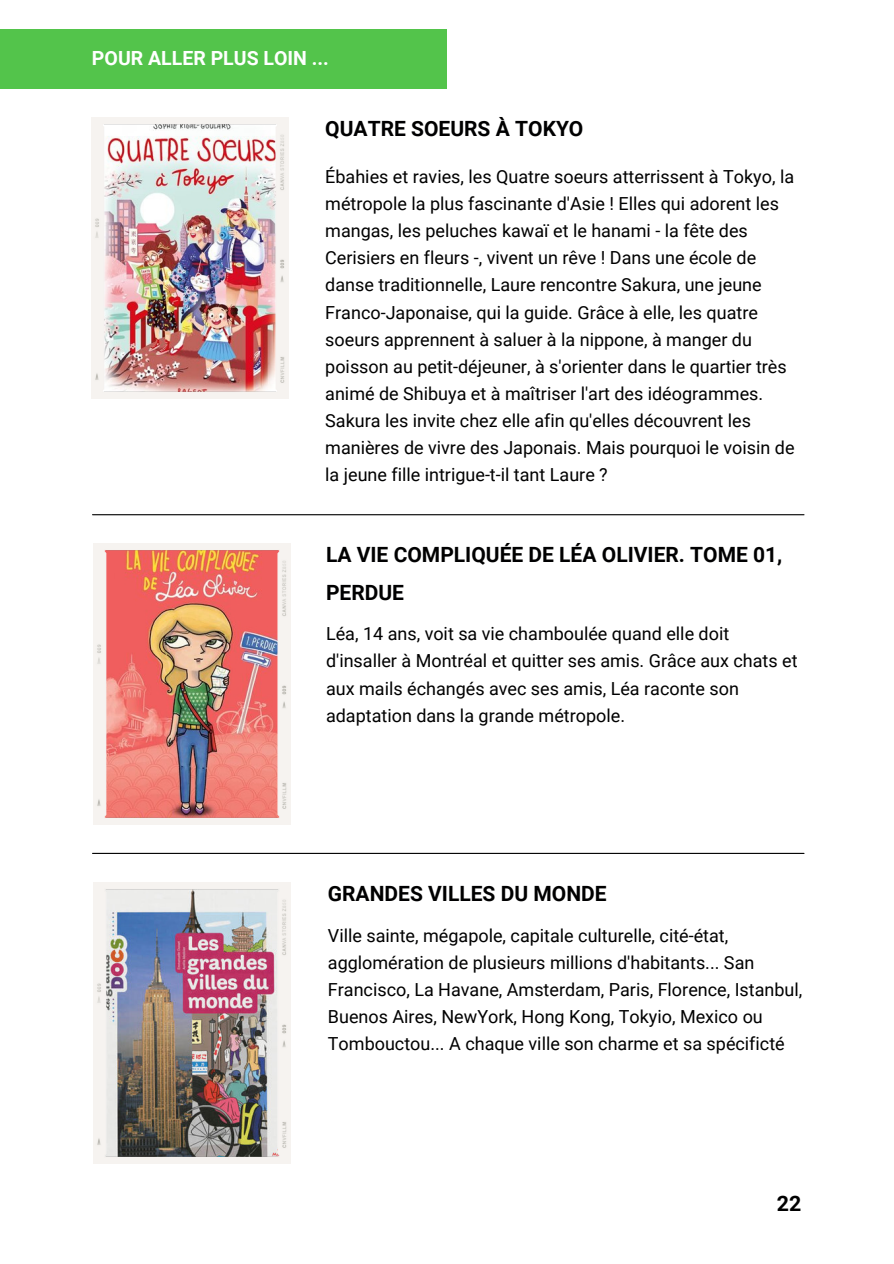
<style>
.page{position:relative;width:894px;height:1264px;background:#fff}
.page>*{position:absolute;margin:0;border:0;box-sizing:border-box;transform-origin:0 0}
.t1{font:700 21.3px "Roboto";color:#000}
.t2{font:700 21px/37.2px "Roboto";color:#000001}
.t3{font:700 19.5px "Roboto";color:#fff}
.t4{font:18px/27px "Roboto";color:#000001}
</style>
<div class="page">
<div style="left:0;top:30px;width:446px;height:59px;background:#53c44b"></div>
<hr style="left:92px;top:514px;width:711px;height:1px;background:#000001">
<hr style="left:92px;top:852px;width:711px;height:2px;background:#000001">
<img style="left:93px;top:543px;width:197px;height:281px">
<img style="left:92px;top:118px;width:197px;height:280px">
<img style="left:93px;top:882px;width:197px;height:281px">
<p class="t3" style="left:92px;top:46px;width:238px">POUR ALLER PLUS LOIN ...</p>
<p class="t2" style="left:325px;top:111px;width:259px">QUATRE SOEURS À TOKYO</p>
<p class="t4" style="left:325px;top:164px;width:470px">Ébahies et ravies, les Quatre soeurs atterrissent à Tokyo, la métropole la plus fascinante d'Asie ! Elles qui adorent les mangas, les peluches kawaï et le hanami - la fête des Cerisiers en fleurs -, vivent un rêve ! Dans une école de danse traditionnelle, Laure rencontre Sakura, une jeune Franco-Japonaise, qui la guide. Grâce à elle, les quatre soeurs apprennent à saluer à la nippone, à manger du poisson au petit-déjeuner, à s'orienter dans le quartier très animé de Shibuya et à maîtriser l'art des idéogrammes.<br>Sakura les invite chez elle afin qu'elles découvrent les manières de vivre des Japonais. Mais pourquoi le voisin de la jeune fille intrigue-t-il tant Laure ?</p>
<p class="t2" style="left:326px;top:536px;width:457px">LA VIE COMPLIQUÉE DE LÉA OLIVIER. TOME 01,<br>PERDUE</p>
<p class="t4" style="left:326px;top:621px;width:473px">Léa, 14 ans, voit sa vie chamboulée quand elle doit d'insaller à Montréal et quitter ses amis. Grâce aux chats et aux mails échangés avec ses amis, Léa raconte son adaptation dans la grande métropole.</p>
<p class="t2" style="left:328px;top:875px;width:280px">GRANDES VILLES DU MONDE</p>
<p class="t4" style="left:328px;top:922px;width:476px">Ville sainte, mégapole, capitale culturelle, cité-état, agglomération de plusieurs millions d'habitants... San Francisco, La Havane, Amsterdam, Paris, Florence, Istanbul, Buenos Aires, NewYork, Hong Kong, Tokyio, Mexico ou Tombouctou... A chaque ville son charme et sa spécificté</p>
<p class="t1" style="left:776px;top:1190px;width:26px">22</p>
</div>
